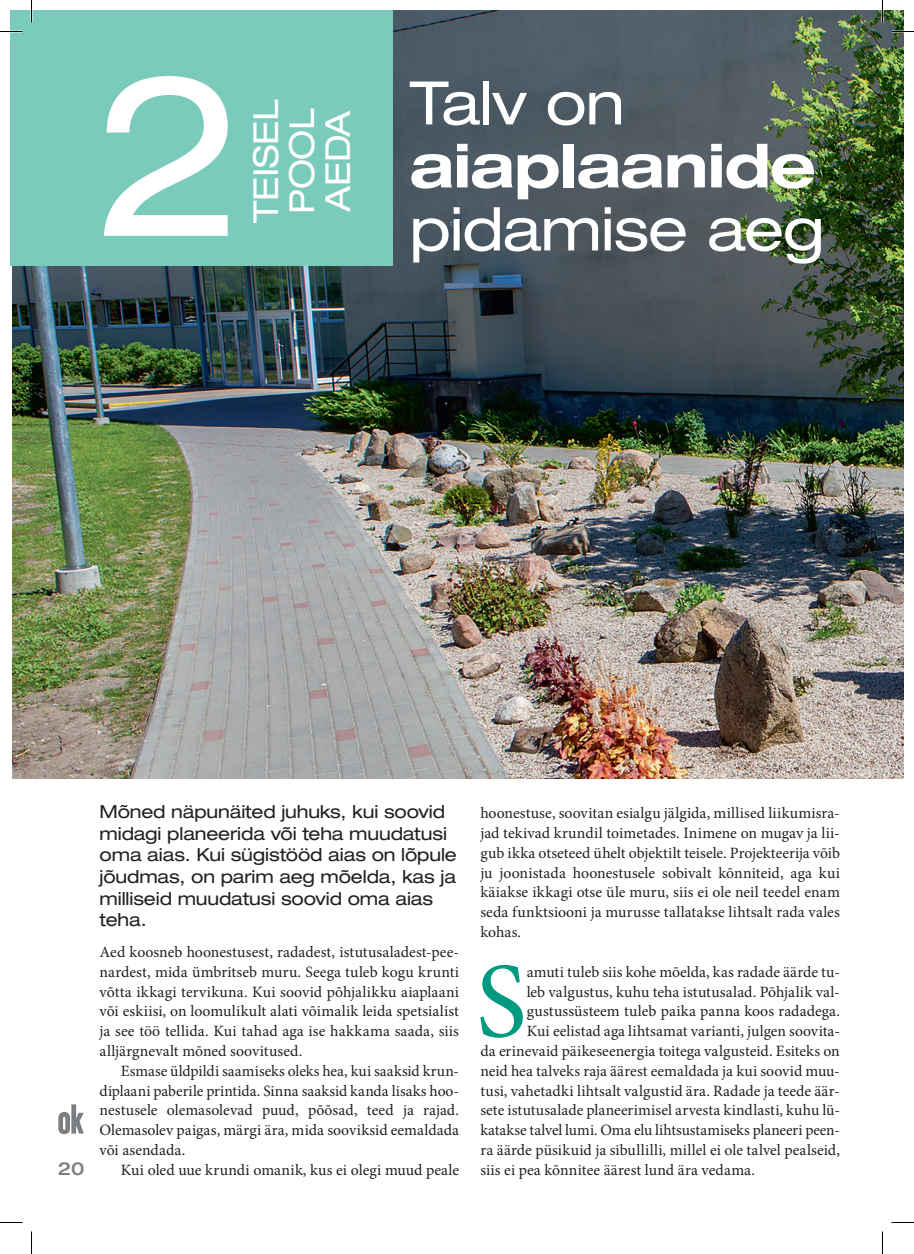
<style>
.page{position:relative;width:914px;height:1254px;background:#fff}
.page>*{position:absolute;margin:0;border:0;box-sizing:border-box;transform-origin:0 0}
.t1{font:expanded 225px "Helvetica Neue LT Std";color:#fff}
.t2{font:107.1px "Minion Pro";color:#009a81}
.t3{font:expanded 60px "Helvetica Neue LT Std";letter-spacing:-.015em;color:#fff}
.t4{font:700 expanded 60px "Helvetica Neue LT Std";letter-spacing:-.015em;color:#fff}
.t5{font:expanded 34.5px/36px "Helvetica Neue LT Std";letter-spacing:-.015em;color:#fff}
.t6{font:expanded 18px/21.6px "Helvetica Neue LT Std";letter-spacing:-.005em;color:#231f20}
.t7{font:500 expanded 18px "Helvetica Neue LT Std";color:#7c7f82}
.t8{font:15.75px/19.8px "Minion Pro";letter-spacing:.005em;color:#231f20;text-align:justify}
</style>
<div class="page">
<svg style="left:58px;top:1104px;width:26px;height:30px"></svg>
<img style="left:12px;top:10px;width:891px;height:768px">
<div style="left:10px;top:10px;width:383px;height:255px;background:#7bcbbc"></div>
<hr style="left:881px;top:0;width:2px;height:23px;background:#fff">
<svg style="left:0;top:31px;width:22px;height:1px"></svg>
<svg style="left:891px;top:31px;width:22px;height:1px"></svg>
<svg style="left:0;top:1222px;width:22px;height:1px"></svg>
<svg style="left:891px;top:1222px;width:22px;height:1px"></svg>
<svg style="left:31px;top:0;width:1px;height:23px"></svg>
<svg style="left:31px;top:1231px;width:1px;height:23px"></svg>
<svg style="left:882px;top:0;width:1px;height:23px"></svg>
<svg style="left:882px;top:1231px;width:1px;height:23px"></svg>
<h1 class="t1" style="left:96px;top:19px;width:152px">2</h1>
<h3 class="t5" style="left:247px;top:222px;width:124px;rotate:-90deg">TEISEL<br>POOL<br>AEDA</h3>
<h3 class="t3" style="left:409px;top:67px;width:216px">Talv on</h3>
<h3 class="t4" style="left:409px;top:128px;width:407px">aiaplaanide</h3>
<h3 class="t3" style="left:409px;top:193px;width:416px">pidamise aeg</h3>
<p class="t7" style="left:58px;top:1157px;width:28px">20</p>
<p class="t6" style="left:100px;top:800px;width:359px">Mõned näpunäited juhuks, kui soovid midagi planeerida või teha muudatusi oma aias. Kui sügistööd aias on lõpule jõudmas, on parim aeg mõelda, kas ja milliseid muudatusi soovid oma aias teha.</p>
<p class="t8" style="left:100px;top:942px;width:361px">Aed koosneb hoonestusest, radadest, istutusaladest-pee&shy;nardest, mida ümbritseb muru. Seega tuleb kogu krunti võtta ikkagi tervikuna. Kui soovid põhjalikku aiaplaani või eskiisi, on loomulikult alati võimalik leida spetsialist ja see töö tellida. Kui tahad aga ise hakkama saada, siis alljärgnevalt mõned soovitused.</p>
<p class="t8" style="left:100px;top:1061px;width:361px;text-indent:21px">Esmase üldpildi saamiseks oleks hea, kui saaksid krun&shy;diplaani paberile printida. Sinna saaksid kanda lisaks hoo&shy;nestusele olemasolevad puud, põõsad, teed ja rajad.<br>Olemasolev paigas, märgi ära, mida sooviksid eemaldada või asendada.</p>
<p class="t8" style="left:121px;top:1160px;width:340px">Kui oled uue krundi omanik, kus ei olegi muud peale</p>
<p class="t8" style="left:480px;top:803px;width:361px">hoonestuse, soovitan esialgu jälgida, millised liikumisra&shy;jad tekivad krundil toimetades. Inimene on mugav ja lii&shy;gub ikka otseteed ühelt objektilt teisele. Projekteerija võib ju joonistada hoonestusele sobivalt kõnniteid, aga kui käiakse ikkagi otse üle muru, siis ei ole neil teedel enam seda funktsiooni ja murusse tallatakse lihtsalt rada vales kohas.</p>
<h2 class="t2" style="left:476px;top:930px;width:52px">S</h2>
<p class="t8" style="left:526px;top:962px;width:315px">amuti tuleb siis kohe mõelda, kas radade äärde tu-</p>
<p class="t8" style="left:526px;top:981px;width:315px">leb valgustus, kuhu teha istutusalad. Põhjalik val-</p>
<p class="t8" style="left:526px;top:1001px;width:315px">gustussüsteem tuleb paika panna koos radadega.</p>
<p class="t8" style="left:526px;top:1021px;width:315px">Kui eelistad aga lihtsamat varianti, julgen soovita-</p>
<p class="t8" style="left:480px;top:1041px;width:361px">da erinevaid päikeseenergia toitega valgusteid. Esiteks on</p>
<p class="t8" style="left:480px;top:1061px;width:361px">neid hea talveks raja äärest eemaldada ja kui soovid muu-</p>
<p class="t8" style="left:480px;top:1080px;width:361px">tusi, vahetadki lihtsalt valgustid ära. Radade ja teede äär-</p>
<p class="t8" style="left:480px;top:1100px;width:361px">sete istutusalade planeerimisel arvesta kindlasti, kuhu lü-</p>
<p class="t8" style="left:480px;top:1120px;width:361px">katakse talvel lumi. Oma elu lihtsustamiseks planeeri peen-</p>
<p class="t8" style="left:480px;top:1140px;width:361px">ra äärde püsikuid ja sibullilli, millel ei ole talvel pealseid,</p>
<p class="t8" style="left:480px;top:1160px;width:276px">siis ei pea kõnnitee äärest lund ära vedama.</p>
</div>
